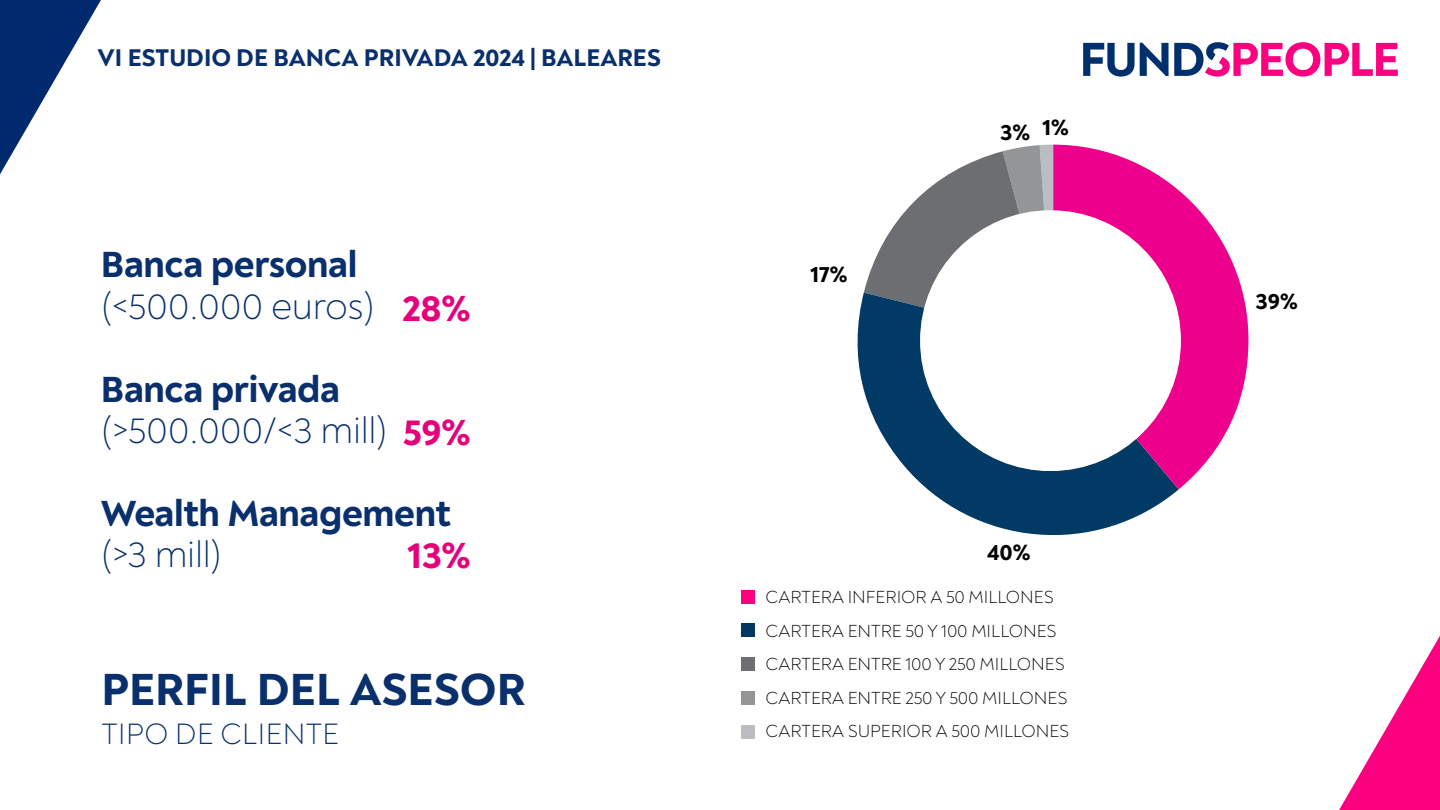
<style>
.page{position:relative;width:1440px;height:810px;background:#fff}
.page>*{position:absolute;margin:0;border:0;box-sizing:border-box;transform-origin:0 0}
.t1{font:800 45.75px "Noah Head";color:#092f6c}
.t2{font:800 36.97px "Noah Head";letter-spacing:-.01em;color:#092f6c}
.t3{font:300 36.97px "Noah Head";letter-spacing:-.01em;color:#092f6c}
.t4{font:800 36.97px "Noah Head";color:#e5007c}
.t5{font:300 30px "Noah Head";color:#092f6c}
.t6{font:800 24.6px "Noah Head";color:#092f6c}
.t7{font:800 22.5px "Noah Head";color:#000}
.t8{font:300 17.77px/33.5px "Noah Grotesque";color:#000}
</style>
<div class="page">
<svg style="left:864px;top:145px;width:189px;height:148px"></svg>
<svg style="left:857px;top:293px;width:322px;height:243px;fill:#003a65"></svg>
<svg style="left:1053px;top:145px;width:195px;height:344px;fill:#ec008c"></svg>
<div style="left:920px;top:210px;width:261px;height:261px;background:#fff;border-radius:50%"></div>
<svg style="left:1339px;top:636px;width:101px;height:174px"></svg>
<svg style="left:0;top:0;width:101px;height:174px"></svg>
<svg style="left:1083px;top:42px;width:315px;height:35px"></svg>
<div style="left:741px;top:590px;width:14px;height:14px;background:#fc0080"></div>
<div style="left:741px;top:657px;width:14px;height:14px;background:#6d6e71"></div>
<div style="left:741px;top:623px;width:14px;height:14px;background:#003764"></div>
<div style="left:741px;top:691px;width:14px;height:13px;background:#939597"></div>
<div style="left:741px;top:725px;width:14px;height:14px;background:#bcbdc1"></div>
<h3 class="t6" style="left:98px;top:42px;width:565px">VI ESTUDIO DE BANCA PRIVADA 2024 | BALEARES</h3>
<h2 class="t2" style="left:101px;top:241px;width:258px">Banca personal</h2>
<h2 class="t3" style="left:101px;top:283px;width:276px">(&lt;500.000 euros)</h2>
<h2 class="t4" style="left:402px;top:284px;width:70px">28%</h2>
<h2 class="t2" style="left:101px;top:365px;width:241px">Banca privada</h2>
<h2 class="t3" style="left:101px;top:408px;width:289px">(&gt;500.000/&lt;3 mill)</h2>
<h2 class="t4" style="left:403px;top:408px;width:69px">59%</h2>
<h2 class="t2" style="left:101px;top:489px;width:352px">Wealth Management</h2>
<h2 class="t3" style="left:101px;top:532px;width:123px">(&gt;3 mill)</h2>
<h2 class="t4" style="left:407px;top:531px;width:65px">13%</h2>
<h1 class="t1" style="left:101px;top:660px;width:426px">PERFIL DEL ASESOR</h1>
<h3 class="t5" style="left:101px;top:715px;width:239px">TIPO DE CLIENTE</h3>
<p class="t7" style="left:810px;top:260px;width:39px">17%</p>
<p class="t7" style="left:1000px;top:115px;width:70px">3% 1%</p>
<p class="t7" style="left:987px;top:538px;width:45px">40%</p>
<p class="t8" style="left:766px;top:580px;width:305px">CARTERA INFERIOR A 50 MILLONES<br>CARTERA ENTRE 50 Y 100 MILLONES<br>CARTERA ENTRE 100 Y 250 MILLONES<br>CARTERA ENTRE 250 Y 500 MILLONES<br>CARTERA SUPERIOR A 500 MILLONES</p>
<p class="t7" style="left:1256px;top:286px;width:44px">39%</p>
</div>
